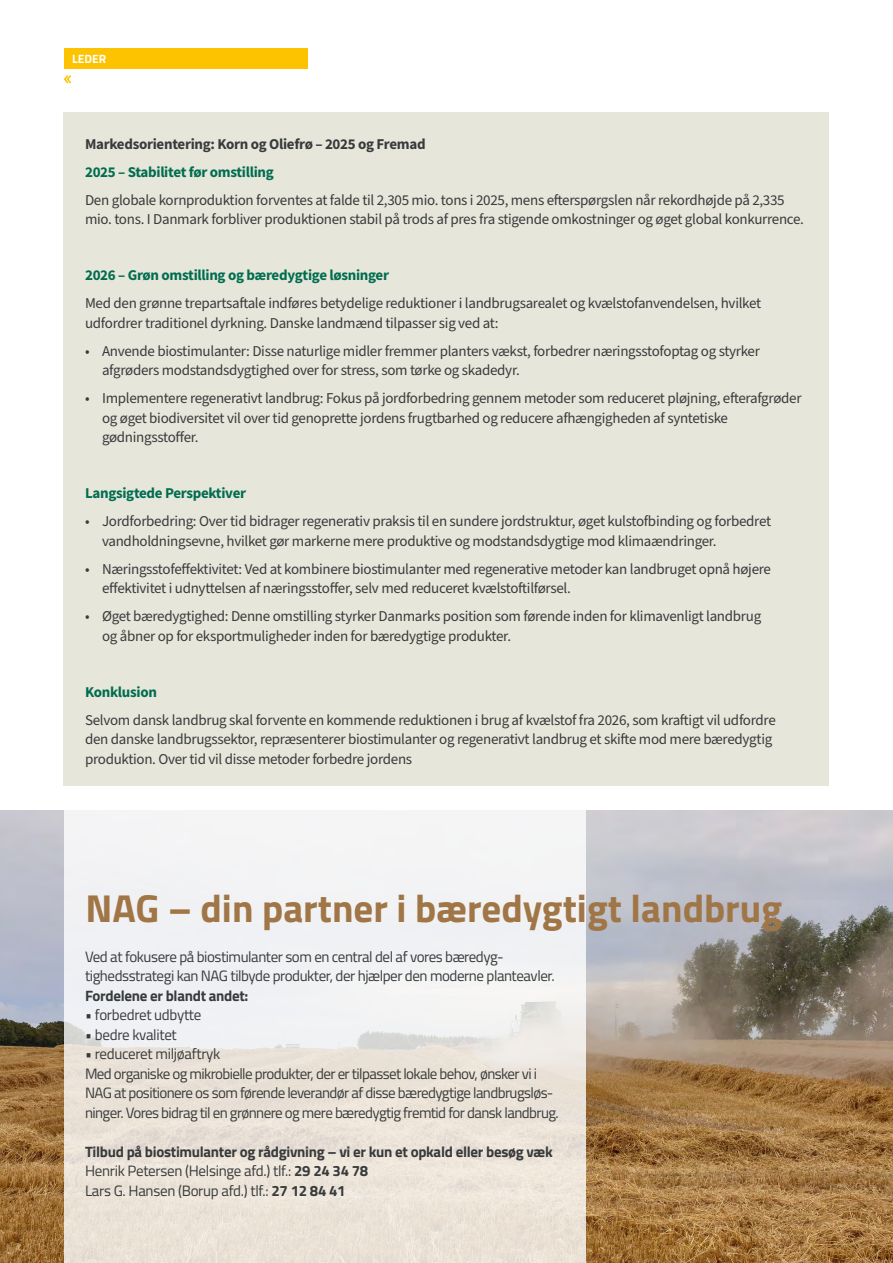
<style>
.page{position:relative;width:893px;height:1263px;background:#fff}
.page>*{position:absolute;margin:0;border:0;box-sizing:border-box;transform-origin:0 0}
.t1{font:700 39px "Titillium Web";color:#a07646}
.t2{font:15px/19.5px "Source Sans Pro";letter-spacing:-.02em;color:#383b3b}
.t3{font:15px/19.5px "Titillium Web";letter-spacing:-.04em;color:#383b3b}
.t4{font:700 15px/19.5px "Titillium Web";letter-spacing:-.02em;color:#383b3b}
.t5{font:700 15px "Source Sans Pro";letter-spacing:-.02em;color:#006d4f}
.t6{font:700 15px "Source Sans Pro";letter-spacing:-.02em;color:#383b3b}
.t7{font:15px "Titillium Web";letter-spacing:-.02em;color:#383b3b}
.t8{font:700 12px "Titillium Web";color:#fff}
.s1{font-weight:400}
</style>
<div class="page">
<div style="left:64px;top:48px;width:244px;height:21px;background:#fdc300"></div>
<svg style="left:63px;top:75px;width:9px;height:9px"></svg>
<div style="left:64px;top:112px;width:765px;height:673px;background:#e7e6db"></div>
<img style="left:0;top:810px;width:893px;height:453px">
<svg style="left:64px;top:810px;width:521px;height:453px;fill:#efefef"></svg>
<p class="t8" style="left:72px;top:50px;width:36px">LEDER</p>
<p class="t6" style="left:85px;top:134px;width:342px">Markedsorientering: Korn og Oliefrø – 2025 og Fremad</p>
<p class="t5" style="left:85px;top:162px;width:190px">2025 – Stabilitet før omstilling</p>
<p class="t2" style="left:85px;top:190px;width:720px">Den globale kornproduktion forventes at falde til 2,305 mio. tons i 2025, mens efterspørgslen når rekordhøjde på 2,335 mio. tons. I Danmark forbliver produktionen stabil på trods af pres fra stigende omkostninger og øget global konkurrence.</p>
<p class="t5" style="left:85px;top:265px;width:306px">2026 – Grøn omstilling og bæredygtige løsninger</p>
<p class="t2" style="left:85px;top:294px;width:678px">Med den grønne trepartsaftale indføres betydelige reduktioner i landbrugsarealet og kvælstofanvendelsen, hvilket udfordrer traditionel dyrkning. Danske landmænd tilpasser sig ved at:</p>
<p class="t2" style="left:102px;top:342px;width:659px;text-indent:-17px">• Anvende biostimulanter: Disse naturlige midler fremmer planters vækst, forbedrer næringsstofoptag og styrker afgrøders modstandsdygtighed over for stress, som tørke og skadedyr.</p>
<p class="t2" style="left:102px;top:389px;width:701px;text-indent:-17px">• Implementere regenerativt landbrug: Fokus på jordforbedring gennem metoder som reduceret pløjning, efterafgrøder og øget biodiversitet vil over tid genoprette jordens frugtbarhed og reducere afhængigheden af syntetiske gødningsstoffer.</p>
<p class="t5" style="left:85px;top:483px;width:163px">Langsigtede Perspektiver</p>
<p class="t2" style="left:102px;top:512px;width:671px;text-indent:-17px">• Jordforbedring: Over tid bidrager regenerativ praksis til en sundere jordstruktur, øget kulstofbinding og forbedret vandholdningsevne, hvilket gør markerne mere produktive og modstandsdygtige mod klimaændringer.</p>
<p class="t2" style="left:102px;top:560px;width:670px;text-indent:-17px">• Næringsstofeffektivitet: Ved at kombinere biostimulanter med regenerative metoder kan landbruget opnå højere effektivitet i udnyttelsen af næringsstoffer, selv med reduceret kvælstoftilførsel.</p>
<p class="t2" style="left:102px;top:607px;width:661px;text-indent:-17px">• Øget bæredygtighed: Denne omstilling styrker Danmarks position som førende inden for klimavenligt landbrug og åbner op for eksportmuligheder inden for bæredygtige produkter.</p>
<p class="t5" style="left:85px;top:682px;width:73px">Konklusion</p>
<p class="t2" style="left:85px;top:711px;width:692px">Selvom dansk landbrug skal forvente en kommende reduktionen i brug af kvælstof fra 2026, som kraftigt vil udfordre den danske landbrugssektor, repræsenterer biostimulanter og regenerativt landbrug et skifte mod mere bæredygtig produktion. Over tid vil disse metoder forbedre jordens</p>
<h1 class="t1" style="left:85px;top:878px;width:698px">NAG – din partner i bæredygtigt landbrug</h1>
<p class="t3" style="left:85px;top:946px;width:471px">Ved at fokusere på biostimulanter som en central del af vores bæredyg&shy;tighedsstrategi kan NAG tilbyde produkter, der hjælper den moderne planteavler.</p>
<p class="t4" style="left:85px;top:985px;width:165px">Fordelene er blandt andet:</p>
<p class="t7" style="left:85px;top:1004px;width:118px">• forbedret udbytte</p>
<p class="t7" style="left:85px;top:1024px;width:93px">• bedre kvalitet</p>
<p class="t3" style="left:85px;top:1044px;width:475px">• reduceret miljøaftryk<br>Med organiske og mikrobielle produkter, der er tilpasset lokale behov, ønsker vi i NAG at positionere os som førende leverandør af disse bæredygtige landbrugsløs&shy;ninger. Vores bidrag til en grønnere og mere bæredygtig fremtid for dansk landbrug.</p>
<p class="t4" style="left:85px;top:1141px;width:469px">Tilbud på biostimulanter og rådgivning – vi er kun et opkald eller besøg væk<br><span class="s1">Henrik Petersen (Helsinge afd.) tlf.:</span> 29 24 34 78<br><span class="s1">Lars G. Hansen (Borup afd.) tlf.:</span> 27 12 84 41</p>
</div>
